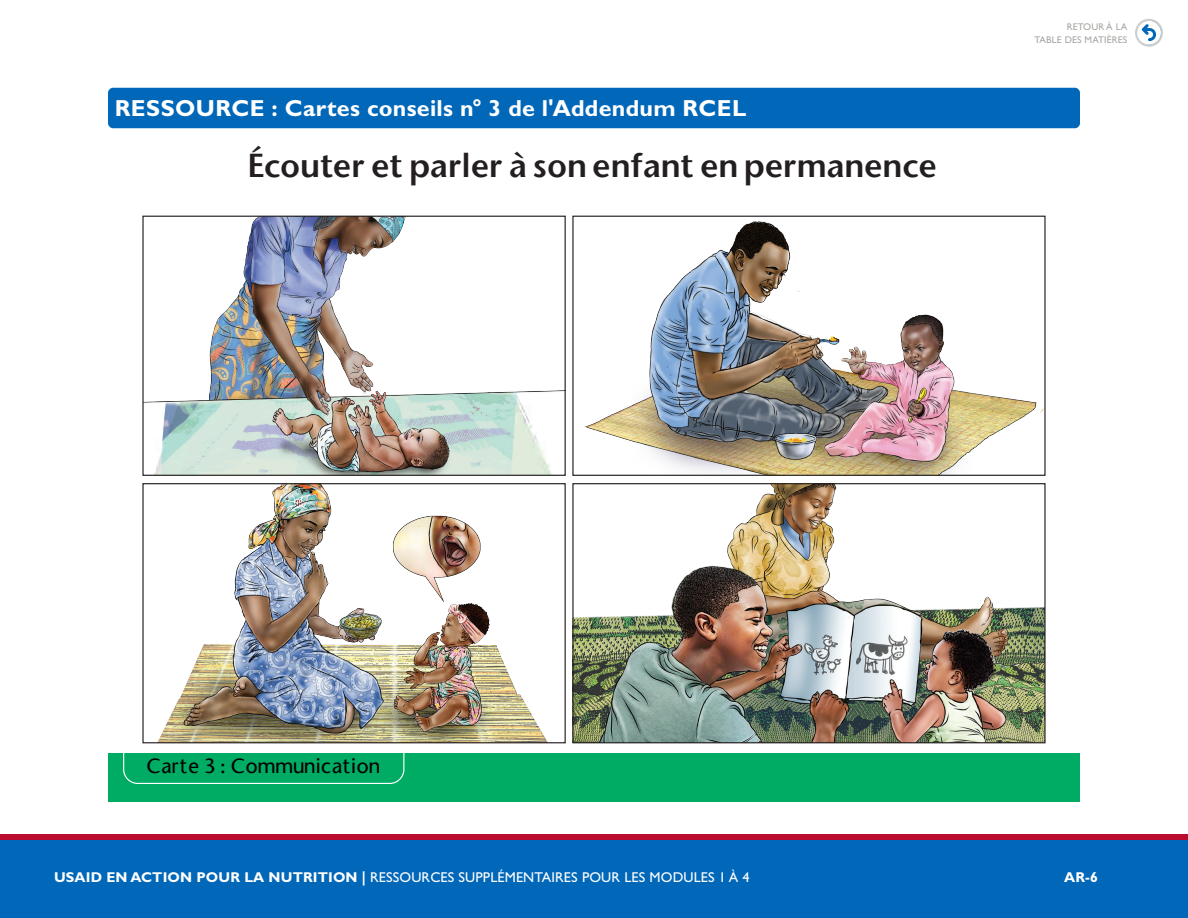
<style>
.page{position:relative;width:1188px;height:918px;background:#fff}
.page>*{position:absolute;margin:0;border:0;box-sizing:border-box;transform-origin:0 0}
.t1{font:31.65px "Stone Sans Semi Boold";color:#231f20}
.t2{font:700 23.25px "Gill Sans Std";letter-spacing:.015em;color:#fff}
.t3{font:500 19.95px "Stone Sans";color:#000}
.t4{font:14.25px "Gill Sans Std 2";letter-spacing:.01em;color:#fff}
.t5{font:700 14.25px "Gill Sans Std";color:#fff}
.t6{font:9.75px/12.8px "Gill Sans Std";letter-spacing:.015em;color:#a9a7a3;text-align:right}
.s1{font-family:"Gill Sans Std Bold 2"}
</style>
<div class="page">
<div style="left:0;top:837px;width:1188px;height:81px;background:#0067b9"></div>
<div style="left:0;top:834px;width:1188px;height:6px;background:#ba0c2f"></div>
<svg style="left:1135px;top:19px;width:28px;height:28px"></svg>
<div style="left:108px;top:88px;width:972px;height:40px;background:#0067b9;border-radius:5px"></div>
<div style="left:108px;top:753px;width:972px;height:49px;background:#00ab63"></div>
<img style="left:144px;top:218px;width:420px;height:256px">
<div style="left:142px;top:216px;width:424px;height:260px;border:1px solid #231f20"></div>
<img style="left:584px;top:221px;width:460px;height:253px">
<div style="left:572px;top:216px;width:474px;height:260px;border:1px solid #231f20"></div>
<img style="left:158px;top:485px;width:389px;height:256px">
<div style="left:142px;top:483px;width:424px;height:260px;border:1px solid #231f20"></div>
<img style="left:574px;top:485px;width:470px;height:256px">
<div style="left:572px;top:483px;width:474px;height:260px;border:1px solid #231f20"></div>
<svg style="left:123px;top:753px;width:282px;height:31px"></svg>
<h3 class="t2" style="left:115px;top:94px;width:633px">RESSOURCE : Cartes conseils n° 3 de l'Addendum RCEL</h3>
<p class="t1" style="left:248px;top:146px;width:690px">Écouter et parler à son enfant en permanence</p>
<p class="t6" style="left:1035px;top:21px;width:94px">RETOUR À LA<br>TABLE DES MATIÈRES</p>
<p class="t3" style="left:146px;top:753px;width:235px">Carte 3 : Communication</p>
<p class="t4" style="left:54px;top:869px;width:697px"><span class="s1">USAID EN ACTION POUR LA NUTRITION |</span> RESSOURCES SUPPLÉMENTAIRES POUR LES MODULES 1 À 4</p>
<p class="t5" style="left:1064px;top:869px;width:35px">AR-6</p>
</div>
